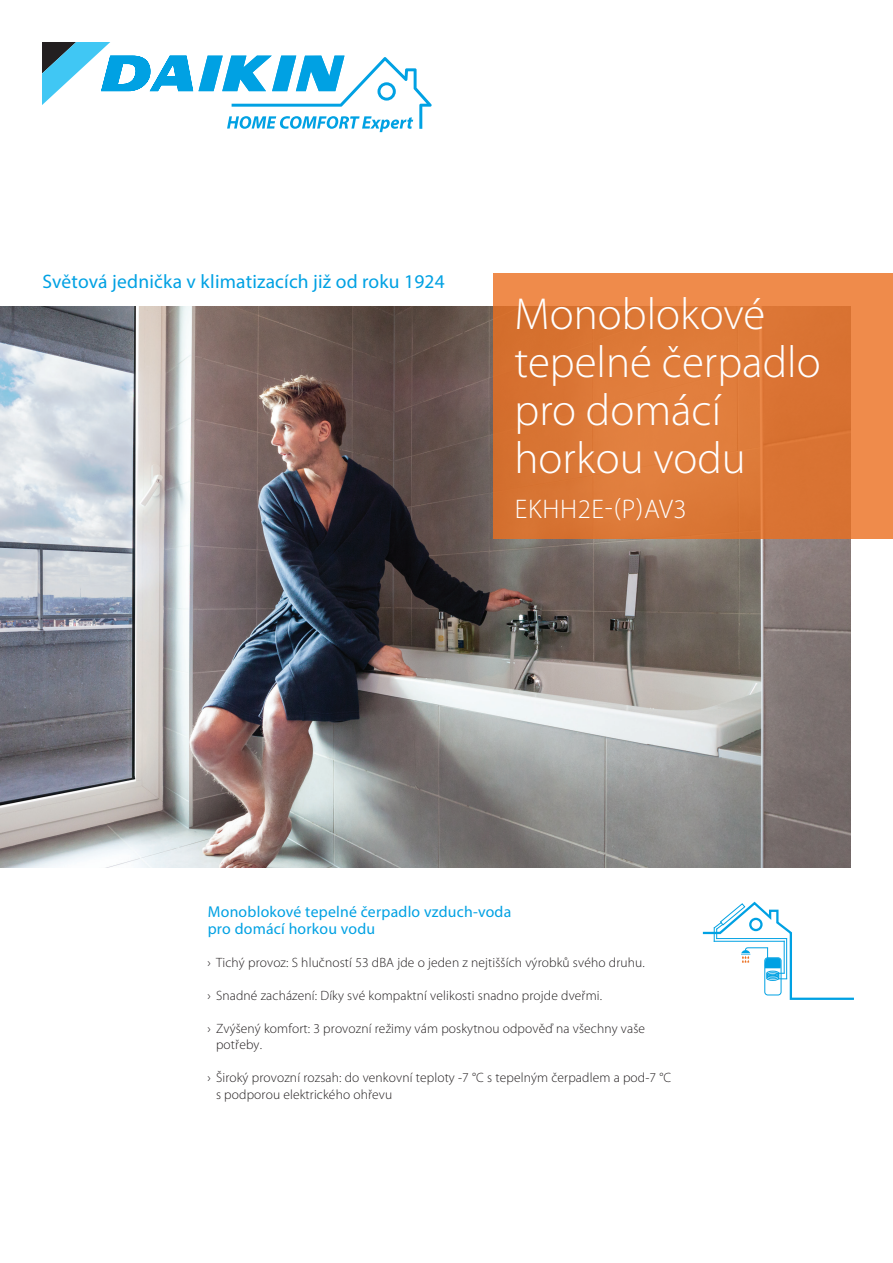
<style>
.page{position:relative;width:893px;height:1263px;background:#fff}
.page>*{position:absolute;margin:0;border:0;box-sizing:border-box;transform-origin:0 0}
.title_body_headline{font:300 45px "Myriad Pro";color:#fff}
.title_body_headline-2{font:300 27px "Myriad Pro";letter-spacing:.025em;color:#fff}
.bullet_points{font:19.5px "Myriad Pro";letter-spacing:.01em;color:#00a1e3}
._1_Head_10_5pt_B6{font:15.75px/16.5px "Myriad Pro";letter-spacing:.015em;color:#00a1e3}
.t1{font:300 13.5px/16.5px "Myriad Pro";letter-spacing:.01em;color:#231f20}
</style>
<div class="page">
<img style="left:0;top:307px;width:850px;height:560px">
<svg style="left:42px;top:42px;width:151px;height:63px"></svg>
<svg style="left:199px;top:56px;width:233px;height:76px"></svg>
<svg style="left:702px;top:901px;width:152px;height:99px"></svg>
<svg style="left:493px;top:274px;width:400px;height:265px;background:#df7b3a"></svg>
<p class="bullet_points" style="left:43px;top:270px;width:404px">Světová jednička v klimatizacích již od roku 1924</p>
<p class="title_body_headline" style="left:514px;top:286px;width:252px">Monoblokové</p>
<p class="title_body_headline" style="left:514px;top:334px;width:308px">tepelné čerpadlo</p>
<p class="title_body_headline" style="left:514px;top:382px;width:208px">pro domácí</p>
<p class="title_body_headline" style="left:514px;top:430px;width:233px">horkou vodu</p>
<p class="title_body_headline-2" style="left:515px;top:492px;width:173px">EKHH2E-(P)AV3</p>
<p class="_1_Head_10_5pt_B6" style="left:208px;top:903px;width:305px">Monoblokové tepelné čerpadlo vzduch-voda pro domácí horkou vodu</p>
<p class="t1" style="left:207px;top:954px;width:439px">› Tichý provoz: S hlučností 53 dBA jde o jeden z nejtišších výrobků svého druhu.</p>
<p class="t1" style="left:207px;top:987px;width:396px">› Snadné zacházení: Díky své kompaktní velikosti snadno projde dveřmi.</p>
<p class="t1" style="left:216px;top:1020px;width:431px;text-indent:-9px">› Zvýšený komfort: 3 provozní režimy vám poskytnou odpověď na všechny vaše potřeby.</p>
<p class="t1" style="left:216px;top:1069px;width:457px;text-indent:-9px">› Široký provozní rozsah: do venkovní teploty -7 °C s tepelným čerpadlem a pod-7 °C s podporou elektrického ohřevu</p>
</div>
